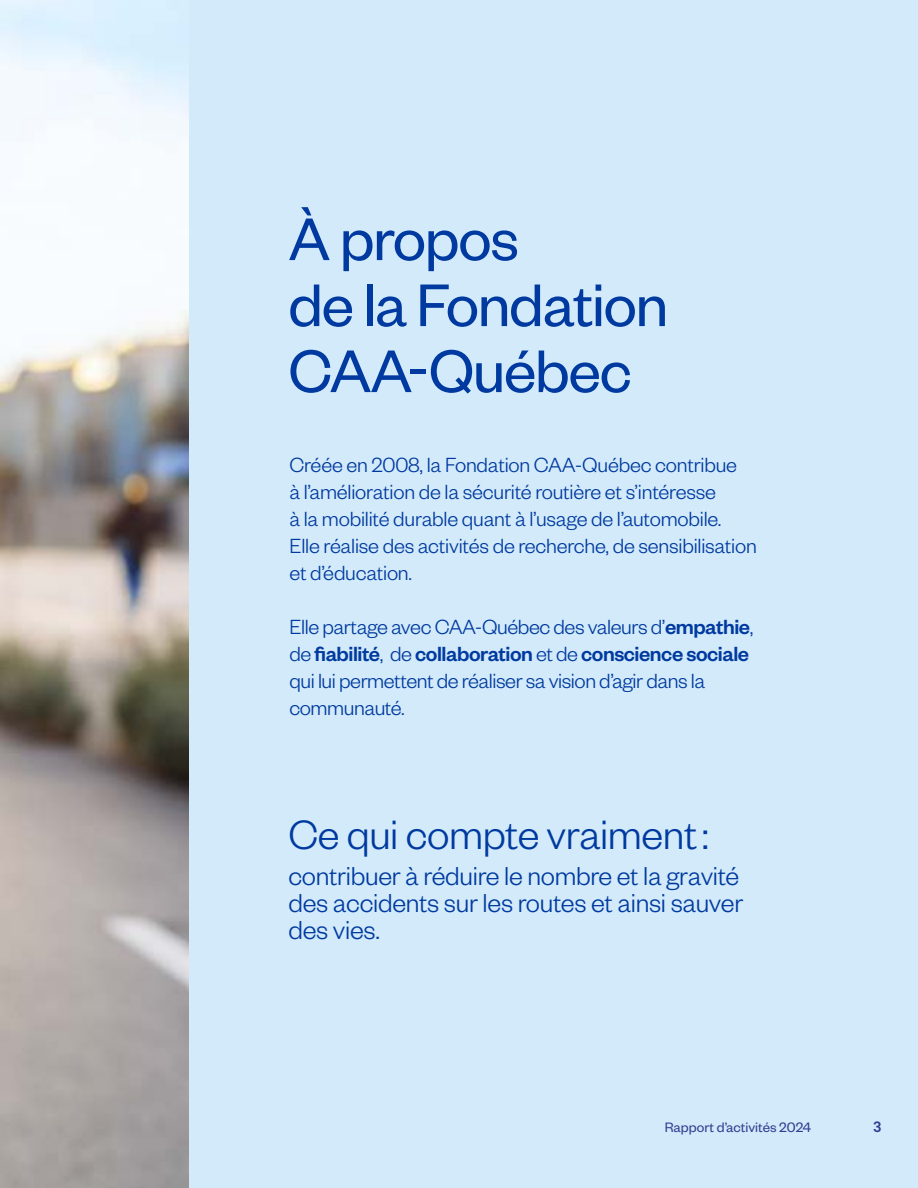
<style>
.page{position:relative;width:918px;height:1188px;background:#d2eaf9}
.page>*{position:absolute;margin:0;border:0;box-sizing:border-box;transform-origin:0 0}
.t1{font:66px/66px "Founders Grotesk";letter-spacing:-.02em;color:#003aa0}
.t2{font:300 45px "Founders Grotesk";letter-spacing:-.01em;color:#003aa0}
.t3{font:300 28.5px/27px "Founders Grotesk";letter-spacing:-.01em;color:#003aa0}
.t4{font:300 22.5px/27px "Founders Grotesk";letter-spacing:-.01em;color:#003aa0}
.t5{font:15px "Founders Grotesk";color:#333d91}
.t6{font:700 15px "Akkurat Office";color:#333d91}
.s1{font-weight:500}
</style>
<div class="page">
<img style="left:0;top:0;width:189px;height:1188px">
<h1 class="t1" style="left:288px;top:203px;width:381px">À propos<br>de la Fondation<br>CAA-Québec</h1>
<p class="t4" style="left:289px;top:450px;width:469px">Créée en 2008, la Fondation CAA-Québec contribue<br>à l’amélioration de la sécurité routière et s’intéresse<br>à la mobilité durable quant à l’usage de l’automobile.<br>Elle réalise des activités de recherche, de sensibilisation et d’éducation.</p>
<p class="t4" style="left:289px;top:612px;width:465px">Elle partage avec CAA-Québec des valeurs d’<span class="s1">empathie</span>, de <span class="s1">fiabilité</span>, de <span class="s1">collaboration</span> et de <span class="s1">conscience sociale </span>qui lui permettent de réaliser sa vision d’agir dans la communauté.</p>
<h2 class="t2" style="left:288px;top:807px;width:422px">Ce qui compte vraiment:</h2>
<p class="t3" style="left:288px;top:861px;width:456px">contribuer à réduire le nombre et la gravité des accidents sur les routes et ainsi sauver des vies.</p>
<p class="t5" style="left:665px;top:1118px;width:148px">Rapport d’activités 2024</p>
<p class="t6" style="left:873px;top:1118px;width:10px">3</p>
</div>
